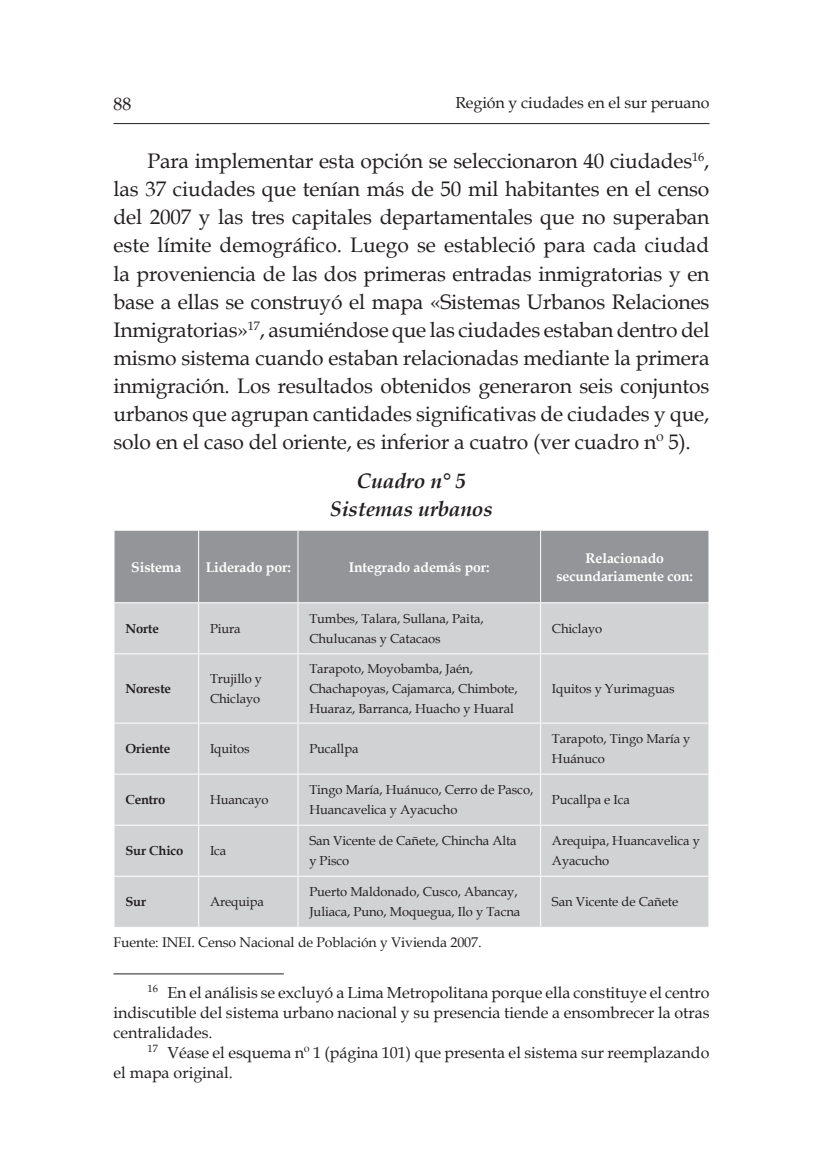
<style>
.page{position:relative;width:823px;height:1163px;background:#fff}
.page>*{position:absolute;margin:0;border:0;box-sizing:border-box;transform-origin:0 0}
.t1{font:21px/28px "Book Antiqua";letter-spacing:-.005em;color:#231f20;text-align:justify}
.t2{font:italic 700 21px/28px "Book Antiqua";letter-spacing:-.005em;color:#231f20;text-align:center}
.t3{font:18px "Book Antiqua";color:#231f20}
.t4{font:16px/20px "Book Antiqua";color:#231f20;text-align:justify}
.t5{font:700 14px/18px "Book Antiqua";letter-spacing:-.005em;color:#fff;text-align:center}
.t6{font:14px "Book Antiqua";letter-spacing:-.005em;color:#231f20}
.t7{font:13px/20px "Book Antiqua";letter-spacing:-.005em;color:#231f20}
.t8{font:700 13px "Book Antiqua";letter-spacing:-.005em;color:#231f20}
</style>
<div class="page">
<hr style="left:113px;top:123px;width:596px;height:1px;background:#231f20">
<div style="left:114px;top:530px;width:594px;height:72px;background:#939598"></div>
<div style="left:114px;top:603px;width:594px;height:323px;background:#d1d2d4"></div>
<hr style="left:198px;top:530px;width:1px;height:72px;background:#fff">
<hr style="left:297px;top:530px;width:1px;height:72px;background:#fff">
<hr style="left:540px;top:530px;width:1px;height:72px;background:#fff">
<hr style="left:198px;top:603px;width:1px;height:50px;background:#fff">
<hr style="left:297px;top:603px;width:1px;height:50px;background:#fff">
<hr style="left:540px;top:603px;width:1px;height:50px;background:#fff">
<hr style="left:113px;top:653px;width:85px;height:1px;background:#fff">
<hr style="left:198px;top:654px;width:1px;height:68px;background:#fff">
<hr style="left:198px;top:653px;width:100px;height:1px;background:#fff">
<hr style="left:297px;top:654px;width:1px;height:68px;background:#fff">
<hr style="left:298px;top:653px;width:242px;height:1px;background:#fff">
<hr style="left:540px;top:654px;width:1px;height:68px;background:#fff">
<hr style="left:540px;top:653px;width:169px;height:1px;background:#fff">
<hr style="left:113px;top:722px;width:85px;height:1px;background:#fff">
<hr style="left:198px;top:723px;width:1px;height:50px;background:#fff">
<hr style="left:198px;top:722px;width:100px;height:1px;background:#fff">
<hr style="left:297px;top:723px;width:1px;height:50px;background:#fff">
<hr style="left:298px;top:722px;width:242px;height:1px;background:#fff">
<hr style="left:540px;top:723px;width:1px;height:50px;background:#fff">
<hr style="left:540px;top:722px;width:169px;height:1px;background:#fff">
<hr style="left:113px;top:773px;width:85px;height:1px;background:#fff">
<hr style="left:198px;top:774px;width:1px;height:50px;background:#fff">
<hr style="left:198px;top:773px;width:100px;height:1px;background:#fff">
<hr style="left:297px;top:774px;width:1px;height:50px;background:#fff">
<hr style="left:298px;top:773px;width:242px;height:1px;background:#fff">
<hr style="left:540px;top:774px;width:1px;height:50px;background:#fff">
<hr style="left:540px;top:773px;width:169px;height:1px;background:#fff">
<hr style="left:113px;top:824px;width:85px;height:1px;background:#fff">
<hr style="left:198px;top:825px;width:1px;height:50px;background:#fff">
<hr style="left:198px;top:824px;width:100px;height:1px;background:#fff">
<hr style="left:297px;top:825px;width:1px;height:50px;background:#fff">
<hr style="left:298px;top:824px;width:242px;height:1px;background:#fff">
<hr style="left:540px;top:825px;width:1px;height:50px;background:#fff">
<hr style="left:540px;top:824px;width:169px;height:1px;background:#fff">
<hr style="left:113px;top:875px;width:85px;height:1px;background:#fff">
<hr style="left:198px;top:876px;width:1px;height:50px;background:#fff">
<hr style="left:198px;top:875px;width:100px;height:1px;background:#fff">
<hr style="left:297px;top:876px;width:1px;height:50px;background:#fff">
<hr style="left:298px;top:875px;width:242px;height:1px;background:#fff">
<hr style="left:540px;top:876px;width:1px;height:50px;background:#fff">
<hr style="left:540px;top:875px;width:169px;height:1px;background:#fff">
<hr style="left:113px;top:973px;width:170px;height:1px;background:#231f20">
<p class="t3" style="left:113px;top:91px;width:19px">88</p>
<p class="t4" style="left:455px;top:92px;width:255px">Región y ciudades en el sur peruano</p>
<p class="t1" style="left:113px;top:147px;width:597px;text-indent:34px">Para implementar esta opción se seleccionaron 40 ciudades<sup>16</sup>, las 37 ciudades que tenían más de 50 mil habitantes en el censo del 2007 y las tres capitales departamentales que no superaban este límite demográfico. Luego se estableció para cada ciudad la proveniencia de las dos primeras entradas inmigratorias y en base a ellas se construyó el mapa «Sistemas Urbanos Relaciones Inmigratorias»<sup>17</sup>, asumiéndose que las ciudades estaban dentro del mismo sistema cuando estaban relacionadas mediante la primera inmigración. Los resultados obtenidos generaron seis conjuntos urbanos que agrupan cantidades significativas de ciudades y que, solo en el caso del oriente, es inferior a cuatro (ver cuadro nº 5).</p>
<p class="t2" style="left:330px;top:466px;width:164px">Cuadro n° 5<br>Sistemas urbanos</p>
<p class="t5" style="left:131px;top:557px;width:51px">Sistema</p>
<p class="t5" style="left:205px;top:557px;width:87px">Liderado por:</p>
<p class="t5" style="left:348px;top:557px;width:142px">Integrado además por:</p>
<p class="t5" style="left:556px;top:548px;width:138px">Relacionado secundariamente con:</p>
<p class="t8" style="left:125px;top:619px;width:35px">Norte</p>
<p class="t7" style="left:210px;top:618px;width:32px">Piura</p>
<p class="t7" style="left:309px;top:608px;width:176px">Tumbes, Talara, Sullana, Paita,<br>Chulucanas y Catacaos</p>
<p class="t7" style="left:551px;top:618px;width:52px">Chiclayo</p>
<p class="t8" style="left:125px;top:679px;width:47px">Noreste</p>
<p class="t7" style="left:210px;top:668px;width:54px">Trujillo y<br>Chiclayo</p>
<p class="t7" style="left:309px;top:658px;width:210px">Tarapoto, Moyobamba, Jaén,<br>Chachapoyas, Cajamarca, Chimbote,<br>Huaraz, Barranca, Huacho y Huaral</p>
<p class="t7" style="left:551px;top:678px;width:124px">Iquitos y Yurimaguas</p>
<p class="t8" style="left:125px;top:740px;width:46px">Oriente</p>
<p class="t7" style="left:210px;top:738px;width:41px">Iquitos</p>
<p class="t7" style="left:309px;top:738px;width:51px">Pucallpa</p>
<p class="t7" style="left:551px;top:728px;width:140px">Tarapoto, Tingo María y<br>Huánuco</p>
<p class="t8" style="left:125px;top:791px;width:41px">Centro</p>
<p class="t7" style="left:210px;top:789px;width:60px">Huancayo</p>
<p class="t7" style="left:309px;top:779px;width:225px">Tingo María, Huánuco, Cerro de Pasco,<br>Huancavelica y Ayacucho</p>
<p class="t7" style="left:551px;top:789px;width:80px">Pucallpa e Ica</p>
<p class="t8" style="left:125px;top:842px;width:60px">Sur Chico</p>
<p class="t7" style="left:210px;top:840px;width:18px">Ica</p>
<p class="t7" style="left:309px;top:830px;width:209px">San Vicente de Cañete, Chincha Alta y Pisco</p>
<p class="t7" style="left:551px;top:830px;width:149px">Arequipa, Huancavelica y<br>Ayacucho</p>
<p class="t8" style="left:125px;top:893px;width:22px">Sur</p>
<p class="t7" style="left:210px;top:891px;width:56px">Arequipa</p>
<p class="t7" style="left:309px;top:881px;width:212px">Puerto Maldonado, Cusco, Abancay,<br>Juliaca, Puno, Moquegua, Ilo y Tacna</p>
<p class="t7" style="left:551px;top:891px;width:128px">San Vicente de Cañete</p>
<p class="t6" style="left:113px;top:932px;width:369px">Fuente: INEI. Censo Nacional de Población y Vivienda 2007.</p>
<p class="t4" style="left:113px;top:981px;width:597px;text-indent:34px"><sup>16</sup> En el análisis se excluyó a Lima Metropolitana porque ella constituye el centro indiscutible del sistema urbano nacional y su presencia tiende a ensombrecer la otras centralidades.</p>
<p class="t4" style="left:113px;top:1041px;width:597px;text-indent:34px"><sup>17</sup> Véase el esquema nº 1 (página 101) que presenta el sistema sur reemplazando el mapa original.</p>
</div>
